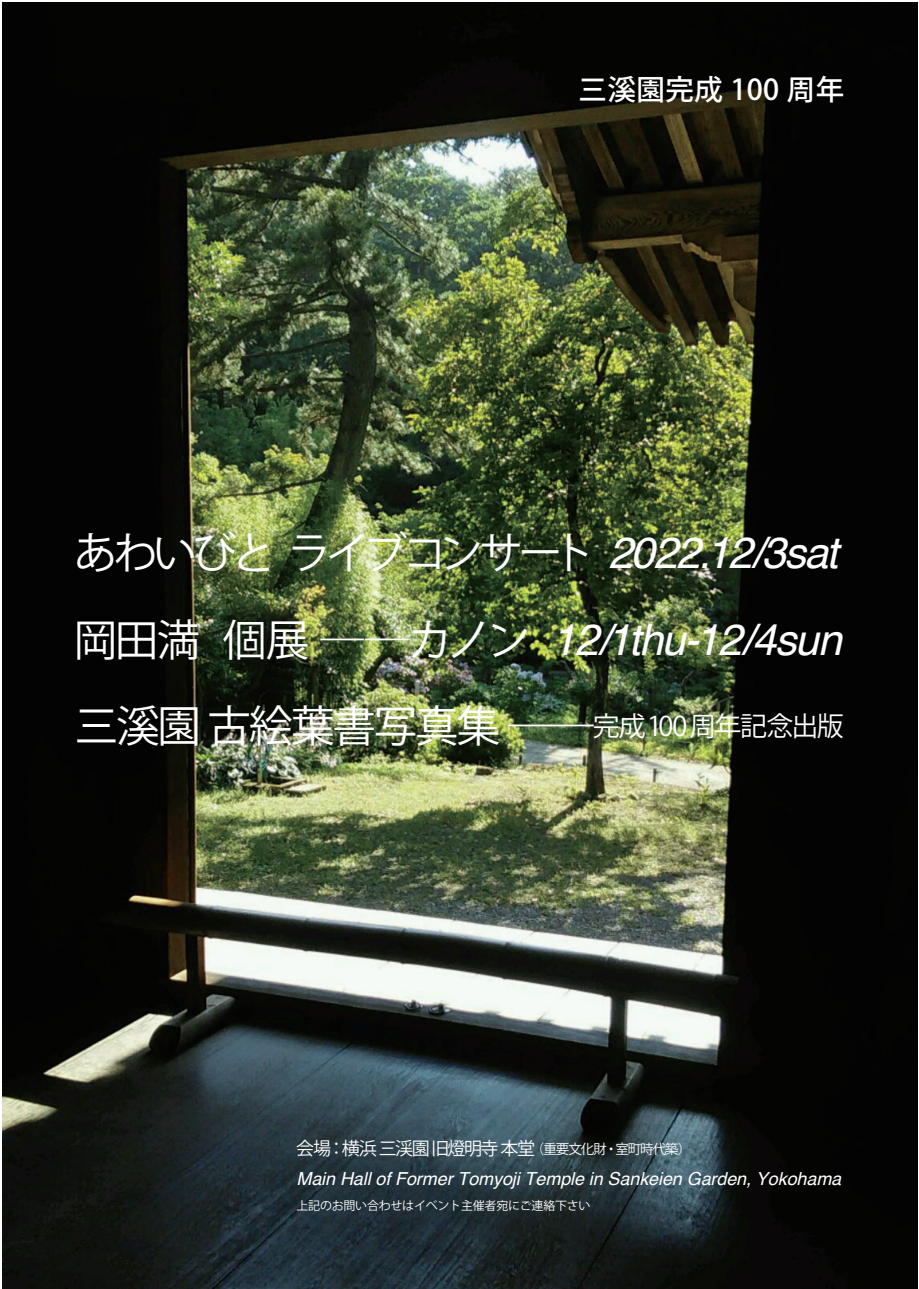
<style>
.page{position:relative;width:919px;height:1289px;background:#fff}
.page>*{position:absolute;margin:0;border:0;box-sizing:border-box;transform-origin:0 0}
.t1{font:43.5px "Koz Go Pro";letter-spacing:-.095em;color:#fff}
.t2{font:italic 43.5px "Helvetica";letter-spacing:-.04em;color:#fff}
.t3{font:500 28.5px "Koz Go Pro";letter-spacing:.015em;color:#fff}
.t4{font:27px "Koz Go Pro";letter-spacing:-.04em;color:#fff}
.t5{font:italic 18px "Helvetica";letter-spacing:-.005em;color:#fff}
.t6{font:18px "Koz Go Pro";letter-spacing:-.08em;color:#fff}
.t7{font:12px "Koz Go Pro";letter-spacing:-.02em;color:#fff}
.s1{font-family:"Helvetica";font-style:italic}
.s2{font-family:"Koz Go Pro";font-style:normal}
.s3{font-family:"Koz Go Pro";font-weight:500;font-style:normal}
.s4{font-size:43.5px}
.s5{font-weight:500;font-size:43.5px}
.s6{font-size:13.5px}
</style>
<div class="page">
<img style="left:2px;top:2px;width:915px;height:1286px">
<h2 class="t3" style="left:578px;top:72px;width:267px">三溪園完成 100 周年</h2>
<h1 class="t1" style="left:74px;top:524px;width:765px">あわいびと ライブコンサート <span class="s1">2022.12/3sat</span></h1>
<h1 class="t2" style="left:74px;top:605px;width:769px"><span class="s2">岡田満 個展</span> <span class="s3">──</span><span class="s2">カノン</span> 12/1thu-12/4sun</h1>
<h3 class="t4" style="left:75px;top:708px;width:770px"><span class="s4">三溪園 古絵葉書写真集</span> <span class="s5">──</span>完成100周年記念出版</h3>
<p class="t6" style="left:296px;top:1137px;width:396px">会場：横浜 三渓園 旧燈明寺 本堂<span class="s6">（重要文化財・室町時代築）</span></p>
<p class="t5" style="left:296px;top:1164px;width:546px">Main Hall of Former Tomyoji Temple in Sankeien Garden, Yokohama</p>
<p class="t7" style="left:296px;top:1197px;width:295px">上記のお問い合わせはイベント主催者宛にご連絡下さい</p>
</div>
